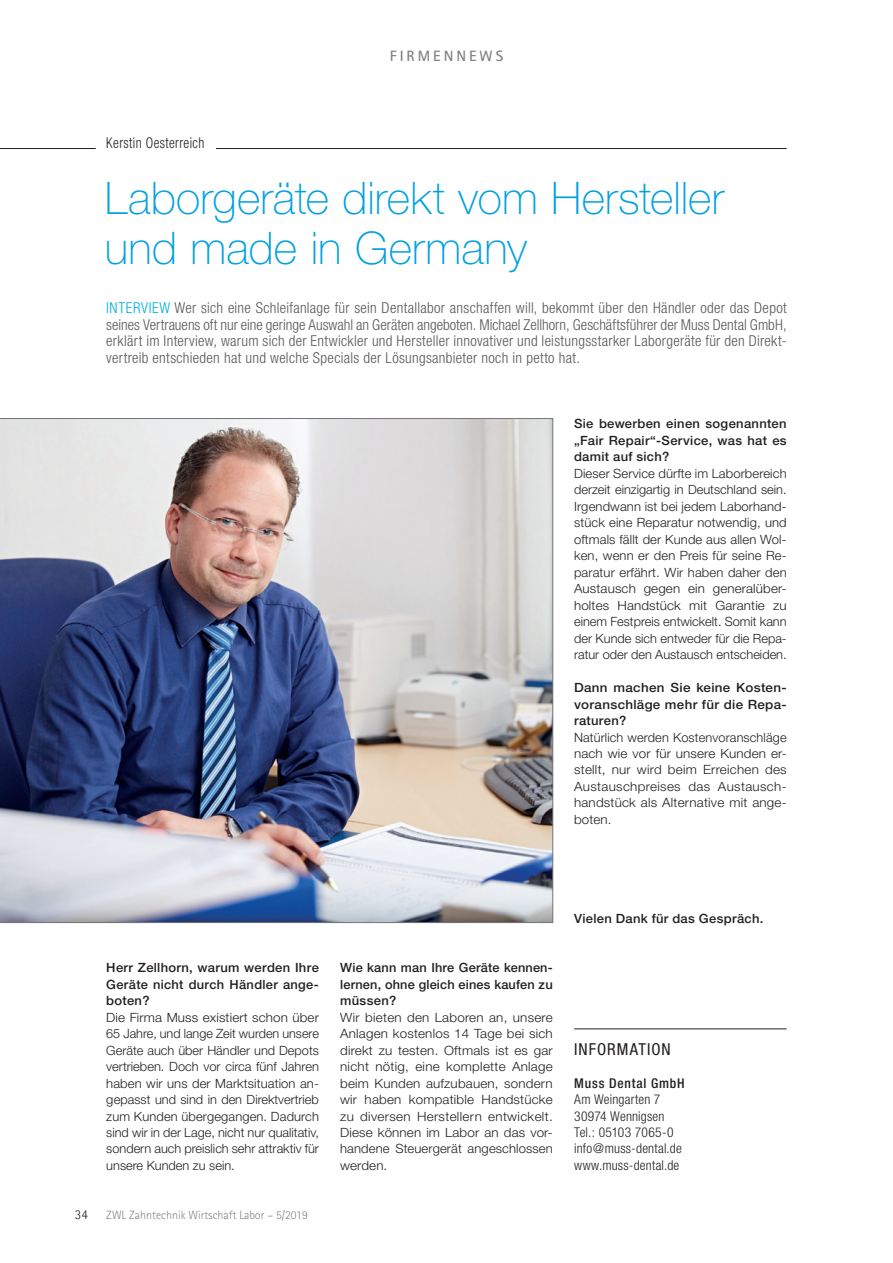
<style>
.page{position:relative;width:893px;height:1263px;background:#fff}
.page>*{position:absolute;margin:0;border:0;box-sizing:border-box;transform-origin:0 0}
.Headline{font:100 45px/49.5px "Helvetica Neue";letter-spacing:.005em;color:#00a0e1}
.ContactDetails_Headl{font:condensed 16.5px "Helvetica Neue";letter-spacing:.06em;color:#231f20}
.Teaser{font:300 condensed 15px/16.5px "Helvetica Neue";letter-spacing:.02em;color:#57585a;text-align:justify}
.t1{font:700 15px "Rotis Sans Serif";letter-spacing:.2em;color:#808285}
.Author{font:300 condensed 14.85px "Helvetica Neue";letter-spacing:.03em;color:#231f20;scale:.91 1}
.ContactDetails{font:300 condensed 13.5px "Helvetica Neue";letter-spacing:.015em;color:#231f20}
.ContactDetails_Name{font:500 condensed 13.5px "Helvetica Neue";letter-spacing:.06em;color:#231f20}
.t2{font:300 13.5px "Rotis Sans Serif";color:#231f20}
.Content{font:300 12.75px/16.5px "Helvetica Neue";letter-spacing:.005em;color:#231f20;text-align:justify;scale:1.05 1}
.Content-2{font:300 12.75px/16.5px "Helvetica Neue";letter-spacing:.005em;color:#231f20;text-align:justify}
.Question{font:500 12.75px/16.5px "Helvetica Neue";letter-spacing:.025em;color:#231f20;text-align:justify}
.Question-2{font:500 12.75px/16.5px "Helvetica Neue";letter-spacing:.025em;color:#231f20;text-align:justify;scale:1.05 1}
.t3{font:300 12px "Rotis Sans Serif";color:#808285}
.s1{color:#00ade6}
</style>
<div class="page">
<hr style="left:216px;top:148px;width:571px;height:1px;background:#231f20">
<hr style="left:0;top:148px;width:96px;height:1px;background:#231f20">
<hr style="left:574px;top:1029px;width:212px;height:1px;background:#231f20">
<img style="left:0;top:418px;width:553px;height:505px">
<p class="Author" style="left:106px;top:135px;width:109px">Kerstin Oesterreich</p>
<p class="t1" style="left:390px;top:47px;width:115px">FIRMENNEWS</p>
<p class="Headline" style="left:105px;top:173px;width:621px">Laborgeräte direkt vom Hersteller und made in Germany</p>
<p class="Teaser" style="left:106px;top:299px;width:682px"><span class="s1">INTERVIEW</span> Wer sich eine Schleifanlage für sein Dentallabor anschaffen will, bekommt über den Händler oder das Depot seines Vertrauens oft nur eine geringe Auswahl an Geräten angeboten. Michael Zellhorn, Geschäftsführer der Muss Dental GmbH, erklärt im Interview, warum sich der Entwickler und Hersteller innovativer und leistungsstarker Laborgeräte für den Direkt&shy;vertreib entschieden hat und welche Specials der Lösungsanbieter noch in petto hat.</p>
<p class="Question" style="left:574px;top:415px;width:214px">Sie bewerben einen sogenannten „Fair Repair“-Service, was hat es damit auf sich?</p>
<p class="Content-2" style="left:574px;top:465px;width:214px">Dieser Service dürfte im Laborbereich derzeit einzigartig in Deutschland sein.<br>Irgendwann ist bei jedem Laborhand&shy;stück eine Reparatur notwendig, und oftmals fällt der Kunde aus allen Wol&shy;ken, wenn er den Preis für seine Re&shy;paratur erfährt. Wir haben daher den Austausch gegen ein generalüber&shy;holtes Handstück mit Garantie zu einem Festpreis entwickelt. Somit kann der Kunde sich entweder für die Repa&shy;ratur oder den Austausch entscheiden.</p>
<p class="Question-2" style="left:574px;top:679px;width:204px">Dann machen Sie keine Kosten&shy;voranschläge mehr für die Repa&shy;raturen?</p>
<p class="Content-2" style="left:574px;top:728px;width:214px">Natürlich werden Kostenvoranschläge nach wie vor für unsere Kunden er&shy;stellt, nur wird beim Erreichen des Austauschpreises das Austausch&shy;handstück als Alternative mit ange&shy;boten.</p>
<p class="Question" style="left:106px;top:959px;width:214px">Herr Zellhorn, warum werden Ihre Geräte nicht durch Händler ange&shy;boten?</p>
<p class="Content" style="left:106px;top:1008px;width:204px">Die Firma Muss existiert schon über 65 Jahre, und lange Zeit wurden unsere Geräte auch über Händler und Depots vertrieben. Doch vor circa fünf Jahren haben wir uns der Marktsituation an&shy;gepasst und sind in den Direktvertrieb zum Kunden übergegangen. Dadurch sind wir in der Lage, nicht nur qualitativ, sondern auch preislich sehr attraktiv für unsere Kunden zu sein.</p>
<p class="t2" style="left:75px;top:1207px;width:14px">34</p>
<p class="t3" style="left:106px;top:1208px;width:203px">ZWL Zahntechnik Wirtschaft Labor – 5/2019</p>
<p class="Question" style="left:340px;top:959px;width:214px">Wie kann man Ihre Geräte kennen&shy;lernen, ohne gleich eines kaufen zu müssen?</p>
<p class="Content" style="left:340px;top:1008px;width:204px">Wir bieten den Laboren an, unsere Anlagen kostenlos 14 Tage bei sich direkt zu testen. Oftmals ist es gar nicht nötig, eine komplette Anlage beim Kunden aufzubauen, sondern wir haben kompatible Handstücke zu diversen Herstellern entwickelt.<br>Diese können im Labor an das vor&shy;handene Steuergerät angeschlossen werden.</p>
<p class="Question" style="left:574px;top:910px;width:191px">Vielen Dank für das Gespräch.</p>
<p class="ContactDetails_Headl" style="left:574px;top:1039px;width:98px">INFORMATION</p>
<p class="ContactDetails_Name" style="left:574px;top:1075px;width:112px">Muss Dental GmbH</p>
<p class="ContactDetails" style="left:574px;top:1091px;width:88px">Am Weingarten 7</p>
<p class="ContactDetails" style="left:574px;top:1108px;width:92px">30974 Wennigsen</p>
<p class="ContactDetails" style="left:574px;top:1124px;width:101px">Tel.: 05103 7065-0</p>
<p class="ContactDetails" style="left:574px;top:1141px;width:109px">info@muss-dental.de</p>
<p class="ContactDetails" style="left:574px;top:1157px;width:107px">www.muss-dental.de</p>
</div>
